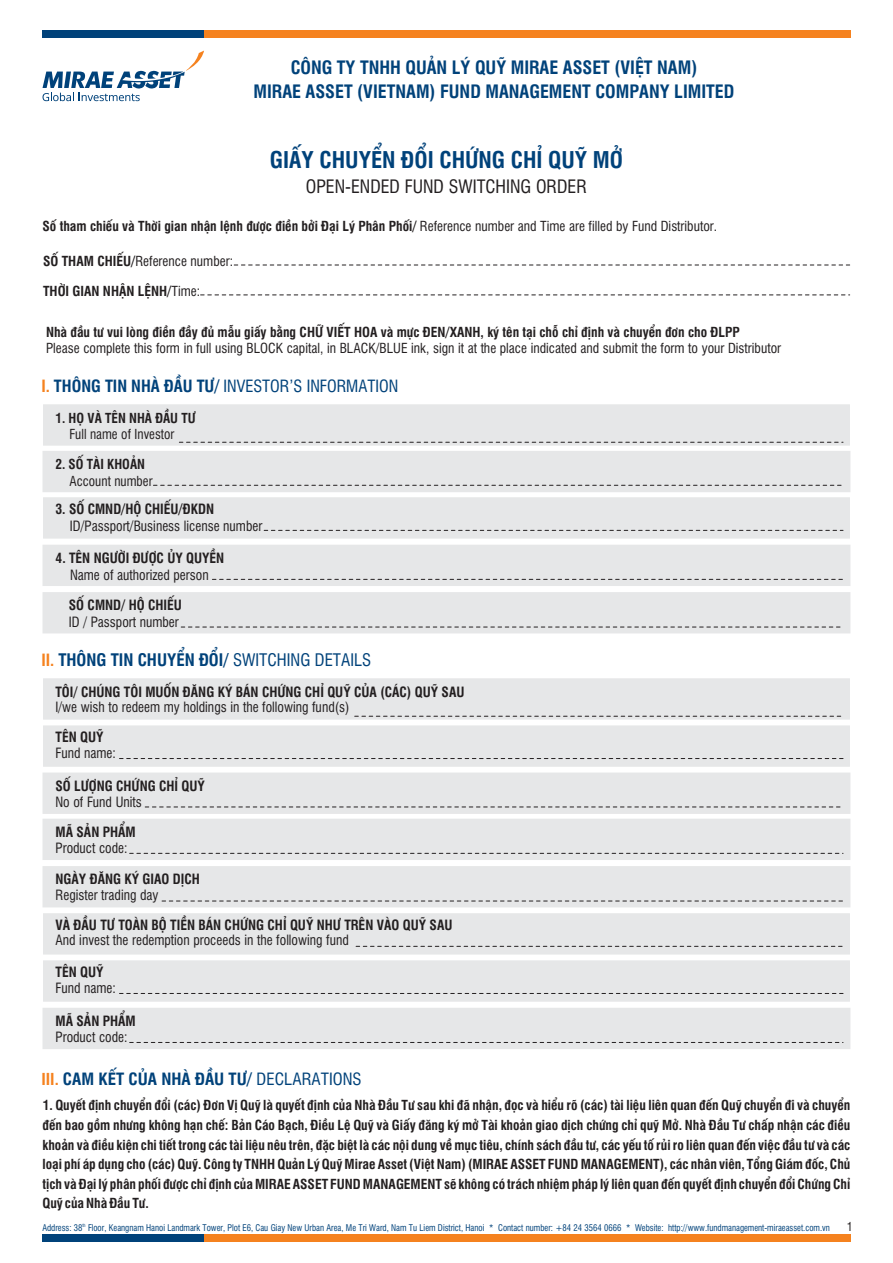
<style>
.page{position:relative;width:893px;height:1263px;background:#fff}
.page>*{position:absolute;margin:0;border:0;box-sizing:border-box;transform-origin:0 0}
.t1{font:700 22.5px "UTM Swiss Condensed";color:#00427a}
.t2{font:700 18px/23.5px "UTM Swiss Condensed";color:#00427a;text-align:center}
.t3{font:18px "UTM Swiss Condensed";color:#231f20}
.t4{font:700 16.95px "UTM Swiss Condensed";color:#00427a}
.t5{font:16.5px "UTM Swiss Condensed";color:#00427a}
.t6{font:700 16.5px "UTM Swiss Condensed";color:#00427a}
.t7{font:13.8px "UTM Swiss Condensed";color:#231f20}
.t8{font:700 13.8px "UTM Swiss Condensed";color:#231f20}
.t9{font:700 13.5px/19.5px "UTM Swiss Condensed";color:#231f20;text-align:justify}
.t10{font:13.5px "UTM Swiss Condensed";color:#231f20}
.t11{font:12px "UTM Swiss Condensed";color:#231f20}
.t12{font:9px "UTM Swiss Condensed";color:#00427a;scale:.96 1}
.t13{font:4.5px "UTM Swiss Condensed";color:#00427a;scale:.96 1}
.s1{font-weight:400}
.s2{font-weight:700}
.s3{font-weight:700;color:#f5821f}
.s4{font-size:16.5px;color:#f5821f}
.s5{font-size:16.05px;color:#f5821f}
</style>
<div class="page">
<div style="left:43px;top:30px;width:807px;height:8px;background:#f5821f"></div>
<div style="left:43px;top:30px;width:161px;height:8px;background:#00427a"></div>
<svg style="left:43px;top:51px;width:161px;height:50px"></svg>
<svg style="left:234px;top:265px;width:616px;height:1px"></svg>
<svg style="left:201px;top:295px;width:649px;height:1px"></svg>
<svg style="left:43px;top:404px;width:807px;height:135px;background:#e5e6e7"></svg>
<div style="left:43px;top:545px;width:807px;height:41px;background:#e6e7e8"></div>
<div style="left:43px;top:592px;width:807px;height:41px;background:#e6e7e8"></div>
<div style="left:43px;top:866px;width:807px;height:41px;background:#e6e7e8"></div>
<div style="left:43px;top:960px;width:807px;height:42px;background:#e6e7e8"></div>
<div style="left:43px;top:1008px;width:807px;height:41px;background:#e6e7e8"></div>
<div style="left:43px;top:913px;width:807px;height:41px;background:#e6e7e8"></div>
<svg style="left:43px;top:678px;width:807px;height:182px;background:#e6e7e8"></svg>
<div style="left:43px;top:1234px;width:807px;height:8px;background:#f5821f"></div>
<div style="left:43px;top:1234px;width:161px;height:8px;background:#00427a"></div>
<h2 class="t2" style="left:254px;top:57px;width:482px">CÔNG TY TNHH QUẢN LÝ QUỸ MIRAE ASSET (VIỆT NAM)<br>MIRAE ASSET (VIETNAM) FUND MANAGEMENT COMPANY LIMITED</h2>
<h1 class="t1" style="left:270px;top:151px;width:355px">GIẤY CHUYỂN ĐỔI CHỨNG CHỈ QUỸ MỞ</h1>
<h2 class="t3" style="left:306px;top:179px;width:283px">OPEN-ENDED FUND SWITCHING ORDER</h2>
<p class="t9" style="left:43px;top:217px;width:676px">Số tham chiếu và Thời gian nhận lệnh được điền bởi Đại Lý Phân Phối/ <span class="s1">Reference number and Time are filled by Fund Distributor.</span></p>
<p class="t10" style="left:43px;top:256px;width:191px"><span class="s2">SỐ THAM CHIẾU/</span>Reference number:</p>
<p class="t9" style="left:43px;top:282px;width:158px">THỜI GIAN NHẬN LỆNH/<span class="s1">Time:</span></p>
<p class="t9" style="left:46px;top:323px;width:695px">Nhà đầu tư vui lòng điền đầy đủ mẫu giấy bằng CHỮ VIẾT HOA và mực ĐEN/XANH, ký tên tại chỗ chỉ định và chuyển đơn cho ĐLPP</p>
<p class="t10" style="left:46px;top:342px;width:737px">Please complete this form in full using BLOCK capital, in BLACK/BLUE ink, sign it at the place indicated and submit the form to your Distributor</p>
<p class="t5" style="left:41px;top:380px;width:358px"><span class="s3">I.</span> <span class="s2">THÔNG TIN NHÀ ĐẦU TƯ/</span> INVESTOR’S INFORMATION</p>
<p class="t9" style="left:55px;top:409px;width:142px">1. HỌ VÀ TÊN NHÀ ĐẦU TƯ</p>
<p class="t10" style="left:70px;top:429px;width:106px">Full name of Investor</p>
<p class="t9" style="left:55px;top:456px;width:91px">2. SỐ TÀI KHOẢN</p>
<p class="t10" style="left:70px;top:476px;width:84px">Account number</p>
<p class="t8" style="left:56px;top:503px;width:160px">3. SỐ CMND/HỘ CHIẾU/ĐKDN</p>
<p class="t7" style="left:70px;top:520px;width:194px">ID/Passport/Business license number</p>
<p class="t8" style="left:56px;top:553px;width:170px">4. TÊN NGƯỜI ĐƯỢC ỦY QUYỀN</p>
<p class="t7" style="left:70px;top:569px;width:140px">Name of authorized person</p>
<p class="t8" style="left:69px;top:600px;width:115px">SỐ CMND/ HỘ CHIẾU</p>
<p class="t7" style="left:69px;top:617px;width:111px">ID / Passport number</p>
<p class="t4" style="left:41px;top:653px;width:331px"><span class="s4">II.</span> THÔNG TIN CHUYỂN ĐỔI/ <span class="s1">SWITCHING DETAILS</span></p>
<p class="t8" style="left:55px;top:686px;width:410px">TÔI/ CHÚNG TÔI MUỐN ĐĂNG KÝ BÁN CHỨNG CHỈ QUỸ CỦA (CÁC) QUỸ SAU</p>
<p class="t7" style="left:55px;top:702px;width:295px">I/we wish to redeem my holdings in the following fund(s)</p>
<p class="t8" style="left:56px;top:732px;width:50px">TÊN QUỸ</p>
<p class="t7" style="left:56px;top:747px;width:62px">Fund name:</p>
<p class="t8" style="left:55px;top:781px;width:151px">SỐ LƯỢNG CHỨNG CHỈ QUỸ</p>
<p class="t7" style="left:55px;top:796px;width:88px">No of Fund Units</p>
<p class="t8" style="left:56px;top:826px;width:82px">MÃ SẢN PHẨM</p>
<p class="t7" style="left:56px;top:842px;width:73px">Product code:</p>
<p class="t8" style="left:56px;top:874px;width:146px">NGÀY ĐĂNG KÝ GIAO DỊCH</p>
<p class="t7" style="left:56px;top:889px;width:104px">Register trading day</p>
<p class="t8" style="left:56px;top:919px;width:398px">VÀ ĐẦU TƯ TOÀN BỘ TIỀN BÁN CHỨNG CHỈ QUỸ NHƯ TRÊN VÀO QUỸ SAU</p>
<p class="t7" style="left:56px;top:935px;width:295px">And invest the redemption proceeds in the following fund</p>
<p class="t8" style="left:56px;top:967px;width:50px">TÊN QUỸ</p>
<p class="t7" style="left:56px;top:982px;width:62px">Fund name:</p>
<p class="t8" style="left:56px;top:1016px;width:82px">MÃ SẢN PHẨM</p>
<p class="t7" style="left:56px;top:1031px;width:73px">Product code:</p>
<p class="t6" style="left:41px;top:1072px;width:322px"><span class="s5">III.</span> CAM KẾT CỦA NHÀ ĐẦU TƯ/ <span class="s1">DECLARATIONS</span></p>
<p class="t9" style="left:42px;top:1097px;width:809px">1. Quyết định chuyển đổi (các) Đơn Vị Quỹ là quyết định của Nhà Đầu Tư sau khi đã nhận, đọc và hiểu rõ (các) tài liệu liên quan đến Quỹ chuyển đi và chuyển đến bao gồm nhưng không hạn chế: Bản Cáo Bạch, Điều Lệ Quỹ và Giấy đăng ký mở Tài khoản giao dịch chứng chỉ quỹ Mở. Nhà Đầu Tư chấp nhận các điều khoản và điều kiện chi tiết trong các tài liệu nêu trên, đặc biệt là các nội dung về mục tiêu, chính sách đầu tư, các yếu tố rủi ro liên quan đến việc đầu tư và các loại phí áp dụng cho (các) Quỹ. Công ty TNHH Quản Lý Quỹ Mirae Asset (Việt Nam) (MIRAE ASSET FUND MANAGEMENT), các nhân viên, Tổng Giám đốc, Chủ tịch và Đại lý phân phối được chỉ định của MIRAE ASSET FUND MANAGEMENT sẽ không có trách nhiệm pháp lý liên quan đến quyết định chuyển đổi Chứng Chỉ Quỹ của Nhà Đầu Tư.</p>
<p class="t13" style="left:83px;top:1223px;width:5px">th</p>
<p class="t12" style="left:42px;top:1224px;width:822px">Address: 38 Floor, Keangnam Hanoi Landmark Tower, Plot E6, Cau Giay New Urban Area, Me Tri Ward, Nam Tu Liem District, Hanoi * Contact number: +84 24 3564 0666 * Website: http://www.fundmanagement-miraeasset.com.vn</p>
<p class="t11" style="left:847px;top:1222px;width:7px">1</p>
</div>
